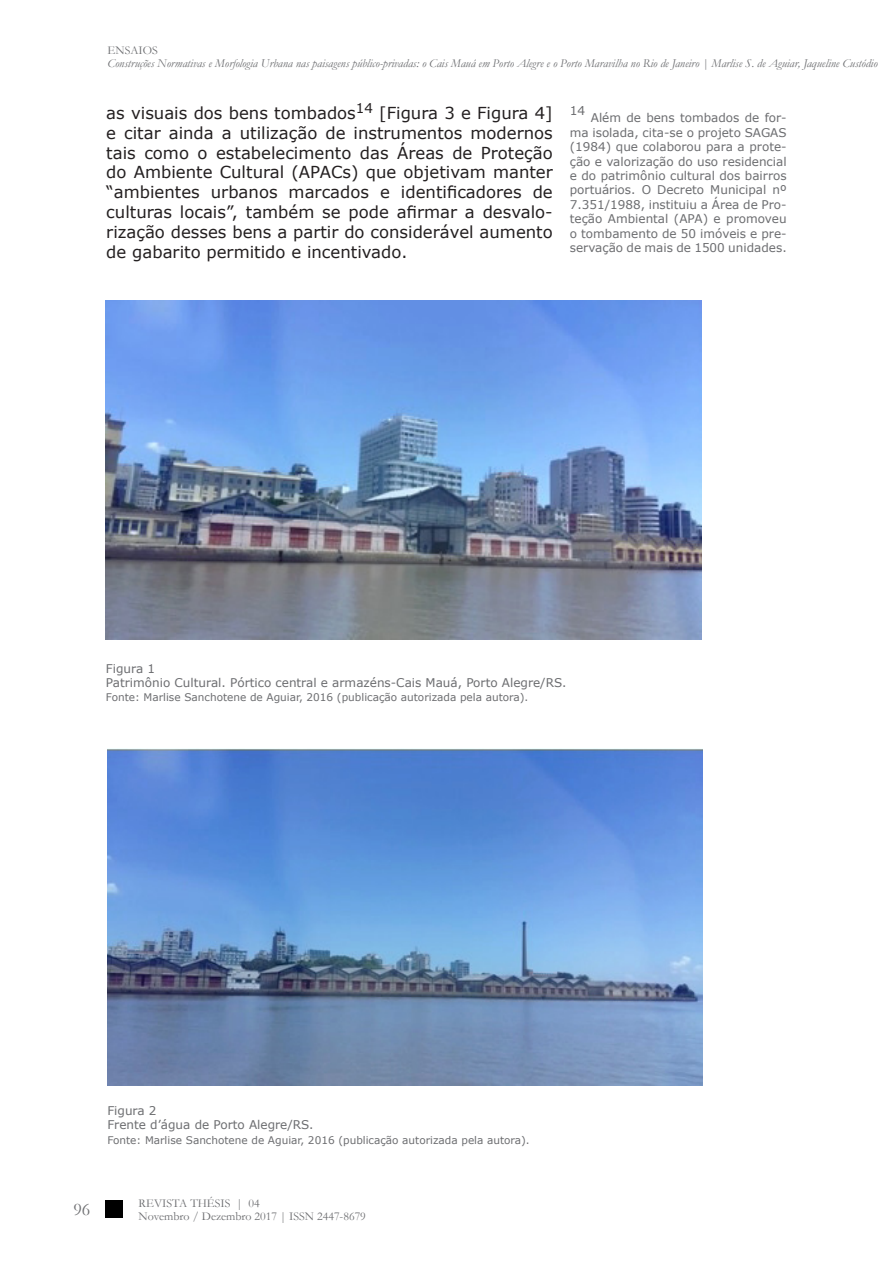
<style>
.page{position:relative;width:893px;height:1263px;background:#fff}
.page>*{position:absolute;margin:0;border:0;box-sizing:border-box;transform-origin:0 0}
.t1{font:18px "Garamond";color:#6c6d70}
.t2{font:16.5px/19.8px "Verdana";color:#231f20;text-align:justify}
.t3{font:12.3px "Verdana";color:#6c6d70}
.t4{font:12px/14.4px "Verdana";color:#6c6d70}
.t5{font:italic 12px "Garamond";color:#6c6d70}
.t6{font:12px/12.8px "Garamond";color:#6c6d70}
.t7{font:10.5px "Verdana";color:#6c6d70}
</style>
<div class="page">
<div style="left:106px;top:1201px;width:17px;height:17px;background:#000"></div>
<img style="left:106px;top:301px;width:595px;height:339px">
<img style="left:107px;top:749px;width:596px;height:336px">
<p class="t6" style="left:108px;top:44px;width:52px">ENSAIOS</p>
<p class="t5" style="left:108px;top:55px;width:772px">Construções Normativas e Morfologia Urbana nas paisagens público-privadas: o Cais Mauá em Porto Alegre e o Porto Maravilha no Rio de Janeiro | Marlise S. de Aguiar, Jaqueline Custódio</p>
<p class="t2" style="left:106px;top:103px;width:448px">as visuais dos bens tombados<sup>14</sup> [Figura 3 e Figura 4] e citar ainda a utilização de instrumentos modernos tais como o estabelecimento das Áreas de Proteção do Ambiente Cultural (APACs) que objetivam manter “ambientes urbanos marcados e identificadores de culturas locais”, também se pode afirmar a desvalo&shy;rização desses bens a partir do considerável aumento de gabarito permitido e incentivado.</p>
<p class="t3" style="left:570px;top:102px;width:17px">14</p>
<p class="t4" style="left:570px;top:111px;width:218px;text-align:justify;text-indent:21px">Além de bens tombados de for&shy;ma isolada, cita-se o projeto SAGAS (1984) que colaborou para a prote&shy;ção e valorização do uso residencial e do patrimônio cultural dos bairros portuários. O Decreto Municipal nº 7.351/1988, instituiu a Área de Pro&shy;teção Ambiental (APA) e promoveu o tombamento de 50 imóveis e pre&shy;servação de mais de 1500 unidades.</p>
<p class="t4" style="left:106px;top:661px;width:462px">Figura 1<br>Patrimônio Cultural. Pórtico central e armazéns-Cais Mauá, Porto Alegre/RS.</p>
<p class="t7" style="left:106px;top:690px;width:424px">Fonte: Marlise Sanchotene de Aguiar, 2016 (publicação autorizada pela autora).</p>
<p class="t4" style="left:107px;top:1103px;width:208px">Figura 2<br>Frente d’água de Porto Alegre/RS.</p>
<p class="t7" style="left:107px;top:1132px;width:424px">Fonte: Marlise Sanchotene de Aguiar, 2016 (publicação autorizada pela autora).</p>
<h1 class="t1" style="left:73px;top:1197px;width:18px">96</h1>
<p class="t6" style="left:139px;top:1196px;width:229px">REVISTA THÉSIS | 04<br>Novembro / Dezembro 2017 | ISSN 2447-8679</p>
</div>
